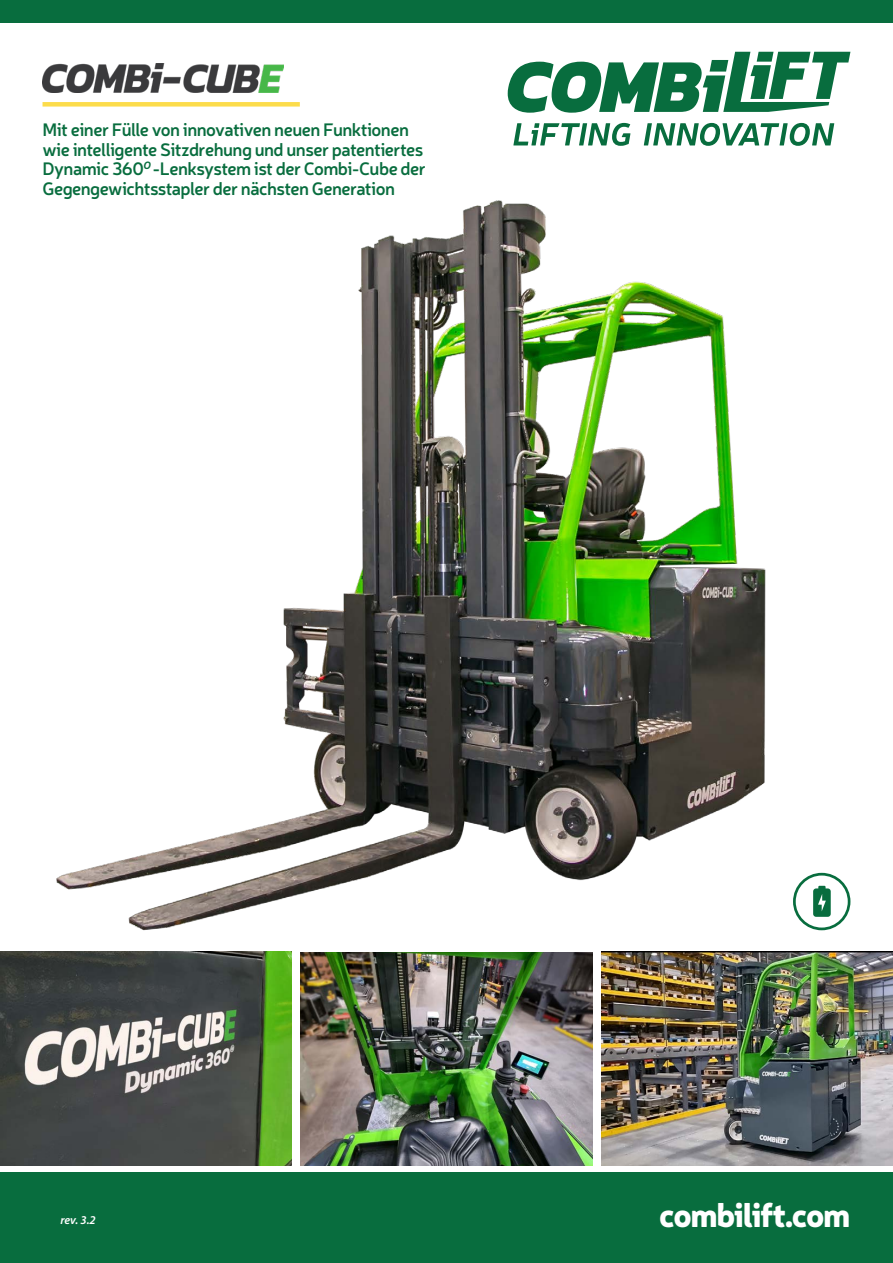
<style>
.page{position:relative;width:893px;height:1263px;background:#fff}
.page>*{position:absolute;margin:0;border:0;box-sizing:border-box;transform-origin:0 0}
.t1{font:900 33px "Neris";letter-spacing:-.04em;color:#fff}
.t2{font:600 18px/19.5px "Neris";letter-spacing:-.03em;color:#086d3e}
.t3{font:italic 600 12px "Myriad Pro";color:#fff}
</style>
<div class="page">
<div style="left:0;top:1172px;width:893px;height:91px;background:#086d3e"></div>
<div style="left:0;top:0;width:893px;height:22px;background:#086d3e"></div>
<svg style="left:508px;top:52px;width:342px;height:61px"></svg>
<svg style="left:513px;top:123px;width:117px;height:23px"></svg>
<svg style="left:644px;top:123px;width:190px;height:23px"></svg>
<div style="left:43px;top:102px;width:257px;height:5px;background:#fcdc4b"></div>
<img style="left:0;top:952px;width:292px;height:213px">
<img style="left:601px;top:952px;width:292px;height:213px">
<img style="left:300px;top:976px;width:292px;height:189px">
<img style="left:9px;top:200px;width:871px;height:776px">
<img style="left:43px;top:63px;width:241px;height:29px">
<p class="t2" style="left:43px;top:119px;width:385px">Mit einer Fülle von innovativen neuen Funktionen wie intelligente Sitzdrehung und unser patentiertes Dynamic 360<sup>O</sup> -Lenksystem ist der Combi-Cube der Gegengewichtsstapler der nächsten Generation</p>
<p class="t3" style="left:60px;top:1212px;width:37px">rev. 3.2</p>
<h1 class="t1" style="left:659px;top:1191px;width:193px">combilift.com</h1>
</div>
